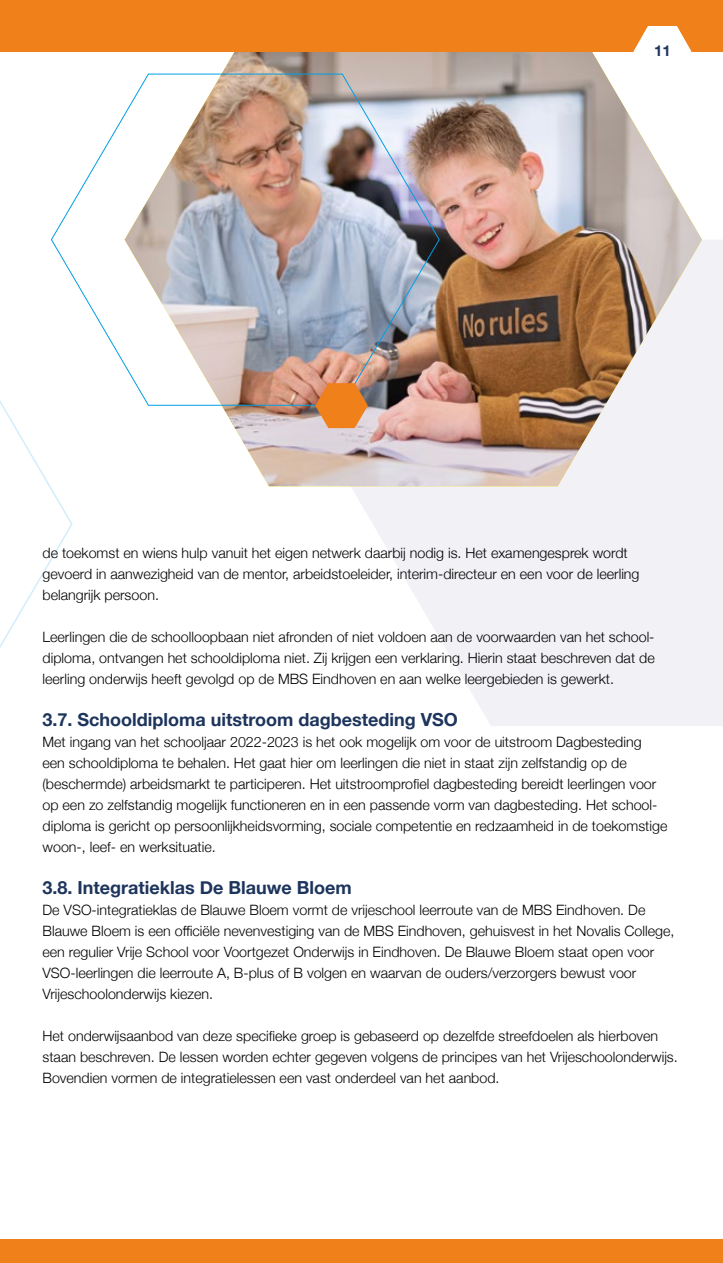
<style>
.page{position:relative;width:723px;height:1263px;background:#fff}
.page>*{position:absolute;margin:0;border:0;box-sizing:border-box;transform-origin:0 0}
.t1{font:700 18px "Helvetica Neue";color:#1d345c}
.t2{font:700 15px "Helvetica Neue";color:#1d345c}
.t3{font:300 14.25px/21px "Helvetica Neue";color:#000}
</style>
<div class="page">
<div style="left:0;top:1239px;width:723px;height:24px;background:#f0801a"></div>
<svg style="left:349px;top:240px;width:374px;height:486px;fill:#f2f2f6"></svg>
<img style="left:125px;top:51px;width:577px;height:435px">
<div style="left:0;top:0;width:723px;height:51px;background:#f0801a"></div>
<svg style="left:633px;top:26px;width:58px;height:51px"></svg>
<svg style="left:0;top:400px;width:73px;height:248px"></svg>
<img style="left:51px;top:73px;width:389px;height:333px">
<svg style="left:315px;top:383px;width:53px;height:45px;background:#e3893c"></svg>
<p class="t2" style="left:654px;top:39px;width:18px">11</p>
<p class="t3" style="left:43px;top:541px;width:598px">de toekomst en wiens hulp vanuit het eigen netwerk daarbij nodig is. Het examengesprek wordt gevoerd in aanwezigheid van de mentor, arbeidstoeleider, interim-directeur en een voor de leerling belangrijk persoon.</p>
<p class="t3" style="left:43px;top:625px;width:614px;text-align:justify">Leerlingen die de schoolloopbaan niet afronden of niet voldoen aan de voorwaarden van het school&shy;diploma, ontvangen het schooldiploma niet. Zij krijgen een verklaring. Hierin staat beschreven dat de leerling onderwijs heeft gevolgd op de MBS Eindhoven en aan welke leergebieden is gewerkt.</p>
<p class="t1" style="left:43px;top:705px;width:417px">3.7. Schooldiploma uitstroom dagbesteding VSO</p>
<p class="t3" style="left:43px;top:730px;width:626px">Met ingang van het schooljaar 2022-2023 is het ook mogelijk om voor de uitstroom Dagbesteding een schooldiploma te behalen. Het gaat hier om leerlingen die niet in staat zijn zelfstandig op de (beschermde) arbeidsmarkt te participeren. Het uitstroomprofiel dagbesteding bereidt leerlingen voor op een zo zelfstandig mogelijk functioneren en in een passende vorm van dagbesteding. Het school&shy;diploma is gericht op persoonlijkheidsvorming, sociale competentie en redzaamheid in de toekomstige woon-, leef- en werksituatie.</p>
<p class="t1" style="left:43px;top:873px;width:311px">3.8. Integratieklas De Blauwe Bloem</p>
<p class="t3" style="left:43px;top:898px;width:633px">De VSO-integratieklas de Blauwe Bloem vormt de vrijeschool leerroute van de MBS Eindhoven. De Blauwe Bloem is een officiële nevenvestiging van de MBS Eindhoven, gehuisvest in het Novalis College, een regulier Vrije School voor Voortgezet Onderwijs in Eindhoven. De Blauwe Bloem staat open voor VSO-leerlingen die leerroute A, B-plus of B volgen en waarvan de ouders/verzorgers bewust voor Vrijeschoolonderwijs kiezen.</p>
<p class="t3" style="left:43px;top:1024px;width:637px">Het onderwijsaanbod van deze specifieke groep is gebaseerd op dezelfde streefdoelen als hierboven staan beschreven. De lessen worden echter gegeven volgens de principes van het Vrijeschoolonderwijs.<br>Bovendien vormen de integratielessen een vast onderdeel van het aanbod.</p>
</div>
